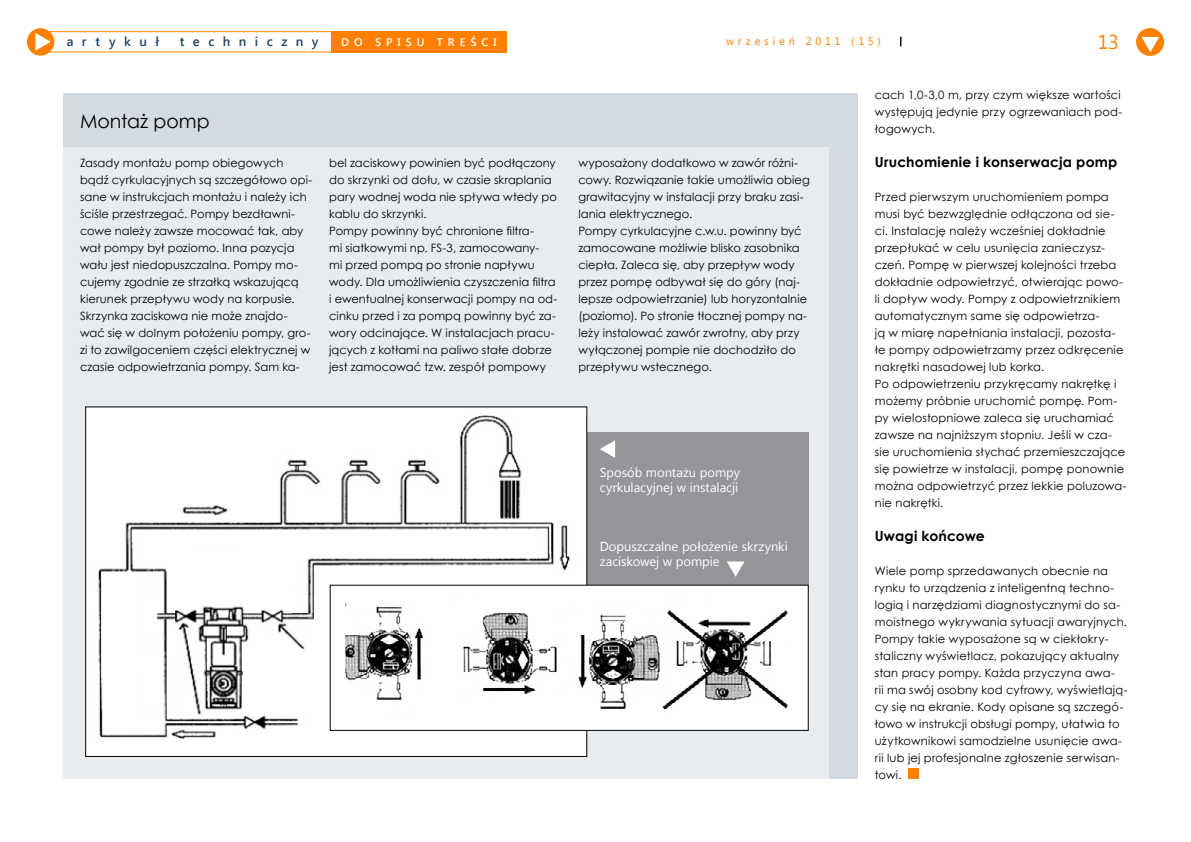
<style>
.page{position:relative;width:1191px;height:842px;background:#fff}
.page>*{position:absolute;margin:0;border:0;box-sizing:border-box;transform-origin:0 0}
.t1{font:20px "Segoe UI";color:#ff8000}
.t2{font:19px "Century Gothic";color:#000}
.t3{font:700 14px "Century Gothic";letter-spacing:.01em;color:#000}
.t4{font:13px/15px "Segoe UI";letter-spacing:-.005em;color:#fff}
.t5{font:600 13px "Segoe UI";letter-spacing:.645em;color:#244564}
.t6{font:11.5px/17px "Century Gothic";letter-spacing:.01em;color:#000}
.t7{font:600 11.1px "Segoe UI";letter-spacing:.445em;color:#fff}
.t8{font:11px "Segoe UI";letter-spacing:.345em;color:#ff8000}
</style>
<div class="page">
<div style="left:27px;top:28px;width:27px;height:28px;background:#ff8000;border-radius:50%"></div>
<svg style="left:35px;top:33px;width:16px;height:17px"></svg>
<div style="left:1136px;top:28px;width:27px;height:28px;background:#ffe7d1;border-radius:50%"></div>
<div style="left:33px;top:31px;width:310px;height:21px;border:1px solid #ff8000"></div>
<div style="left:331px;top:31px;width:176px;height:21px;background:#ff8000"></div>
<div style="left:63px;top:93px;width:794px;height:686px;background:#d3dae0"></div>
<div style="left:64px;top:147px;width:765px;height:632px;background:#e8ecef"></div>
<div style="left:587px;top:432px;width:221px;height:153px;background:#939598"></div>
<svg style="left:600px;top:440px;width:15px;height:18px"></svg>
<svg style="left:727px;top:561px;width:17px;height:16px"></svg>
<div style="left:85px;top:407px;width:502px;height:12px;background:#fff"></div>
<img style="left:87px;top:415px;width:498px;height:340px">
<div style="left:529px;top:585px;width:279px;height:14px;background:#fff"></div>
<img style="left:345px;top:599px;width:461px;height:129px">
<div style="left:908px;top:769px;width:11px;height:10px;background:#ff8000"></div>
<div style="left:1136px;top:28px;width:28px;height:28px;background:#ff8000;border-radius:50%"></div>
<svg style="left:1141px;top:36px;width:18px;height:16px"></svg>
<p class="t5" style="left:67px;top:32px;width:94px">artykuł</p>
<p class="t5" style="left:180px;top:32px;width:140px">techniczny</p>
<p class="t7" style="left:341px;top:34px;width:157px">do spisu treści</p>
<p class="t8" style="left:726px;top:34px;width:156px">wrzesień 2011 (15)</p>
<h1 class="t1" style="left:1097px;top:28px;width:23px">13</h1>
<h2 class="t2" style="left:80px;top:108px;width:131px">Montaż pomp</h2>
<p class="t6" style="left:80px;top:154px;width:234px">Zasady montażu pomp obiegowych bądź cyrkulacyjnych są szczegółowo opi&shy;sane w instrukcjach montażu i należy ich ściśle przestrzegać. Pompy bezdławni&shy;cowe należy zawsze mocować tak, aby wał pompy był poziomo. Inna pozycja wału jest niedopuszczalna. Pompy mo&shy;cujemy zgodnie ze strzałką wskazującą kierunek przepływu wody na korpusie.<br>Skrzynka zaciskowa nie może znajdo&shy;wać się w dolnym położeniu pompy, gro&shy;zi to zawilgoceniem części elektrycznej w czasie odpowietrzania pompy. Sam ka-</p>
<p class="t6" style="left:329px;top:154px;width:229px">bel zaciskowy powinien być podłączony do skrzynki od dołu, w czasie skraplania pary wodnej woda nie spływa wtedy po kablu do skrzynki.<br>Pompy powinny być chronione filtra-<br>mi siatkowymi np. FS-3, zamocowany-<br>mi przed pompą po stronie napływu wody. Dla umożliwienia czyszczenia filtra i ewentualnej konserwacji pompy na od&shy;cinku przed i za pompą powinny być za&shy;wory odcinające. W instalacjach pracu&shy;jących z kotłami na paliwo stałe dobrze jest zamocować tzw. zespół pompowy</p>
<p class="t6" style="left:578px;top:154px;width:233px">wyposażony dodatkowo w zawór różni&shy;cowy. Rozwiązanie takie umożliwia obieg grawitacyjny w instalacji przy braku zasi&shy;lania elektrycznego.<br>Pompy cyrkulacyjne c.w.u. powinny być zamocowane możliwie blisko zasobnika ciepła. Zaleca się, aby przepływ wody przez pompę odbywał się do góry (naj&shy;lepsze odpowietrzanie) lub horyzontalnie (poziomo). Po stronie tłocznej pompy na&shy;leży instalować zawór zwrotny, aby przy wyłączonej pompie nie dochodziło do przepływu wstecznego.</p>
<p class="t4" style="left:600px;top:464px;width:142px">Sposób montażu pompy cyrkulacyjnej w instalacji</p>
<p class="t4" style="left:600px;top:538px;width:190px">Dopuszczalne położenie skrzynki zaciskowej w pompie</p>
<p class="t6" style="left:874px;top:86px;width:249px">cach 1,0-3,0 m, przy czym większe wartości występują jedynie przy ogrzewaniach pod&shy;łogowych.</p>
<p class="t3" style="left:874px;top:151px;width:244px">Uruchomienie i konserwacja pomp</p>
<p class="t6" style="left:874px;top:188px;width:253px">Przed pierwszym uruchomieniem pompa musi być bezwzględnie odłączona od sie&shy;ci. Instalację należy wcześniej dokładnie przepłukać w celu usunięcia zanieczysz&shy;czeń. Pompę w pierwszej kolejności trzeba dokładnie odpowietrzyć, otwierając powo&shy;li dopływ wody. Pompy z odpowietrznikiem automatycznym same się odpowietrza-<br>ją w miarę napełniania instalacji, pozosta&shy;łe pompy odpowietrzamy przez odkręcenie nakrętki nasadowej lub korka.<br>Po odpowietrzeniu przykręcamy nakrętkę i możemy próbnie uruchomić pompę. Pom&shy;py wielostopniowe zaleca się uruchamiać zawsze na najniższym stopniu. Jeśli w cza&shy;sie uruchomienia słychać przemieszczające się powietrze w instalacji, pompę ponownie można odpowietrzyć przez lekkie poluzowa&shy;nie nakrętki.</p>
<p class="t3" style="left:874px;top:525px;width:112px">Uwagi końcowe</p>
<p class="t6" style="left:874px;top:562px;width:254px">Wiele pomp sprzedawanych obecnie na rynku to urządzenia z inteligentną techno&shy;logią i narzędziami diagnostycznymi do sa&shy;moistnego wykrywania sytuacji awaryjnych.<br>Pompy takie wyposażone są w ciekłokry&shy;staliczny wyświetlacz, pokazujący aktualny stan pracy pompy. Każda przyczyna awa-<br>rii ma swój osobny kod cyfrowy, wyświetlają&shy;cy się na ekranie. Kody opisane są szczegó&shy;łowo w instrukcji obsługi pompy, ułatwia to użytkownikowi samodzielne usunięcie awa&shy;rii lub jej profesjonalne zgłoszenie serwisan&shy;towi.</p>
</div>
